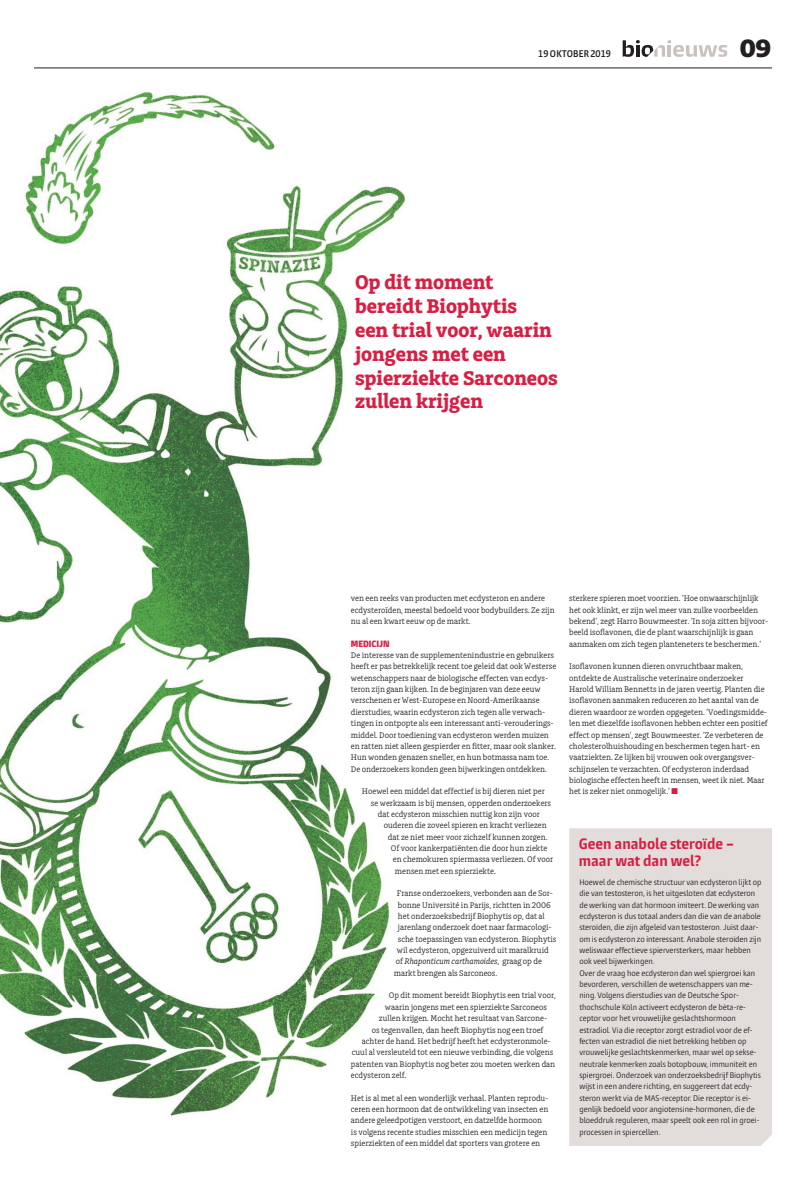
<style>
.page{position:relative;width:806px;height:1180px;background:#fff}
.page>*{position:absolute;margin:0;border:0;box-sizing:border-box;transform-origin:0 0}
.t1{font:900 26.3px "Charlie";color:#231f20}
.t2{font:700 20.8px/24px "Charlie";color:#d81e43}
.t3{font:700 condensed 14px/17px "Burlingame Pro";color:#d81e43}
.t4{font:600 condensed 9px "Burlingame Pro";letter-spacing:.015em;color:#231f20}
.t5{font:8.5px/11.3px "Charlie";color:#231f20}
.t6{font:italic 8.5px "Charlie";color:#231f20}
.t7{font:900 condensed 8.5px "Burlingame Pro";color:#d81e43}
.t8{font:condensed 7.5px/11.3px "Burlingame Pro";color:#231f20}
.s1{font-style:normal}
.s2{color:#d81e43}
</style>
<div class="page">
<hr style="left:34px;top:68px;width:737px;height:1px;background:#231f20">
<svg style="left:622px;top:40px;width:104px;height:17px"></svg>
<img style="left:0;top:92px;width:406px;height:1024px">
<div style="left:569px;top:828px;width:202px;height:317px;background:#e2ddda"></div>
<p class="t4" style="left:538px;top:48px;width:74px">19 OKTOBER 2019</p>
<h1 class="t1" style="left:739px;top:33px;width:33px">09</h1>
<h2 class="t2" style="left:355px;top:270px;width:204px">Op dit moment bereidt Biophytis<br>een trial voor, waarin jongens met een spierziekte Sarconeos zullen krijgen</h2>
<p class="t5" style="left:350px;top:593px;width:205px">ven een reeks van producten met ecdysteron en andere ecdysteroïden, meestal bedoeld voor bodybuilders. Ze zijn nu al een kwart eeuw op de markt.</p>
<p class="t7" style="left:350px;top:638px;width:40px">MEDICĲN</p>
<p class="t5" style="left:350px;top:649px;width:207px">De interesse van de supplementenindustrie en gebruikers heeft er pas betrekkelijk recent toe geleid dat ook Westerse wetenschappers naar de biologische effecten van ecdys&shy;teron zijn gaan kijken. In de beginjaren van deze eeuw verschenen er West-Europese en Noord-Amerikaanse dierstudies, waarin ecdysteron zich tegen alle verwach&shy;tingen in ontpopte als een interessant anti-verouderings&shy;middel. Door toediening van ecdysteron werden muizen en ratten niet alleen gespierder en fitter, maar ook slanker.<br>Hun wonden genazen sneller, en hun botmassa nam toe.<br>De onderzoekers konden geen bijwerkingen ontdekken.</p>
<p class="t5" style="left:361px;top:785px;width:184px">Hoewel een middel dat effectief is bij dieren niet per</p>
<p class="t5" style="left:370px;top:797px;width:182px">se werkzaam is bij mensen, opperden onderzoekers</p>
<p class="t5" style="left:377px;top:808px;width:163px">dat ecdysteron misschien nuttig kon zijn voor</p>
<p class="t5" style="left:383px;top:819px;width:164px">ouderen die zoveel spieren en kracht verliezen</p>
<p class="t5" style="left:387px;top:831px;width:161px">dat ze niet meer voor zichzelf kunnen zorgen.</p>
<p class="t5" style="left:390px;top:842px;width:158px">Of voor kankerpatiënten die door hun ziekte</p>
<p class="t5" style="left:392px;top:853px;width:162px">en chemokuren spiermassa verliezen. Of voor</p>
<p class="t5" style="left:394px;top:865px;width:102px">mensen met een spierziekte.</p>
<p class="t5" style="left:396px;top:887px;width:157px">Franse onderzoekers, verbonden aan de Sor-</p>
<p class="t5" style="left:397px;top:899px;width:154px">bonne Université in Parijs, richtten in 2006</p>
<p class="t5" style="left:397px;top:910px;width:148px">het onderzoeksbedrijf Biophytis op, dat al</p>
<p class="t5" style="left:397px;top:921px;width:155px">jarenlang onderzoek doet naar farmacologi-</p>
<p class="t5" style="left:397px;top:933px;width:160px">sche toepassingen van ecdysteron. Biophytis</p>
<p class="t5" style="left:396px;top:944px;width:153px">wil ecdysteron, opgezuiverd uit maralkruid</p>
<p class="t6" style="left:395px;top:956px;width:147px"><span class="s1">of</span> Rhaponticum carthamoides<span class="s1">, graag op de</span></p>
<p class="t5" style="left:393px;top:967px;width:105px">markt brengen als Sarconeos.</p>
<p class="t5" style="left:388px;top:989px;width:168px">Op dit moment bereidt Biophytis een trial voor,</p>
<p class="t5" style="left:384px;top:1001px;width:163px">waarin jongens met een spierziekte Sarconeos</p>
<p class="t5" style="left:378px;top:1012px;width:170px">zullen krijgen. Mocht het resultaat van Sarcone-</p>
<p class="t5" style="left:371px;top:1023px;width:173px">os tegenvallen, dan heeft Biophytis nog een troef</p>
<p class="t5" style="left:361px;top:1035px;width:190px">achter de hand. Het bedrijf heeft het ecdysteronmole-</p>
<p class="t5" style="left:352px;top:1046px;width:203px">cuul al versleuteld tot een nieuwe verbinding, die volgens</p>
<p class="t5" style="left:351px;top:1058px;width:206px">patenten van Biophytis nog beter zou moeten werken dan</p>
<p class="t5" style="left:351px;top:1069px;width:57px">ecdysteron zelf.</p>
<p class="t5" style="left:351px;top:1092px;width:199px">Het is al met al een wonderlijk verhaal. Planten reprodu&shy;ceren een hormoon dat de ontwikkeling van insecten en andere geleedpotigen verstoort, en datzelfde hormoon is volgens recente studies misschien een medicijn tegen spierziekten of een middel dat sporters van grotere en</p>
<p class="t5" style="left:569px;top:593px;width:200px">sterkere spieren moet voorzien. ‘Hoe onwaarschijnlijk het ook klinkt, er zijn wel meer van zulke voorbeelden bekend’, zegt Harro Bouwmeester. ‘In soja zitten bijvoor&shy;beeld isoflavonen, die de plant waarschijnlijk is gaan aanmaken om zich tegen planteneters te beschermen.’</p>
<p class="t5" style="left:569px;top:661px;width:200px">Isoflavonen kunnen dieren onvruchtbaar maken, ontdekte de Australische veterinaire onderzoeker Harold William Bennetts in de jaren veertig. Planten die isoflavonen aanmaken reduceren zo het aantal van de dieren waardoor ze worden opgegeten. ‘Voedingsmidde&shy;len met diezelfde isoflavonen hebben echter een positief effect op mensen’, zegt Bouwmeester. ‘Ze verbeteren de cholesterolhuishouding en beschermen tegen hart- en vaatziekten. Ze lijken bij vrouwen ook overgangsver&shy;schijnselen te verzachten. Of ecdysteron inderdaad biologische effecten heeft in mensen, weet ik niet. Maar het is zeker niet onmogelijk.’ <span class="s2">■</span></p>
<h3 class="t3" style="left:578px;top:835px;width:156px">Geen anabole steroïde – maar wat dan wel?</h3>
<p class="t8" style="left:579px;top:876px;width:183px">Hoewel de chemische structuur van ecdysteron lijkt op die van testosteron, is het uitgesloten dat ecdysteron de werking van dat hormoon imiteert. De werking van ecdysteron is dus totaal anders dan die van de anabole steroïden, die zijn afgeleid van testosteron. Juist daar&shy;om is ecdysteron zo interessant. Anabole steroïden zijn weliswaar effectieve spierversterkers, maar hebben ook veel bijwerkingen.<br>Over de vraag hoe ecdysteron dan wel spiergroei kan bevorderen, verschillen de wetenschappers van me&shy;ning. Volgens dierstudies van de Deutsche Spor&shy;thochschule Köln activeert ecdysteron de bèta-re&shy;ceptor voor het vrouwelijke geslachtshormoon estradiol. Via die receptor zorgt estradiol voor de ef&shy;fecten van estradiol die niet betrekking hebben op vrouwelijke geslachtskenmerken, maar wel op sekse&shy;neutrale kenmerken zoals botopbouw, immuniteit en spiergroei. Onderzoek van onderzoeksbedrijf Biophytis wijst in een andere richting, en suggereert dat ecdy&shy;steron werkt via de MAS-receptor. Die receptor is ei&shy;genlijk bedoeld voor angiotensine-hormonen, die de bloeddruk reguleren, maar speelt ook een rol in groei&shy;processen in spiercellen.</p>
</div>
